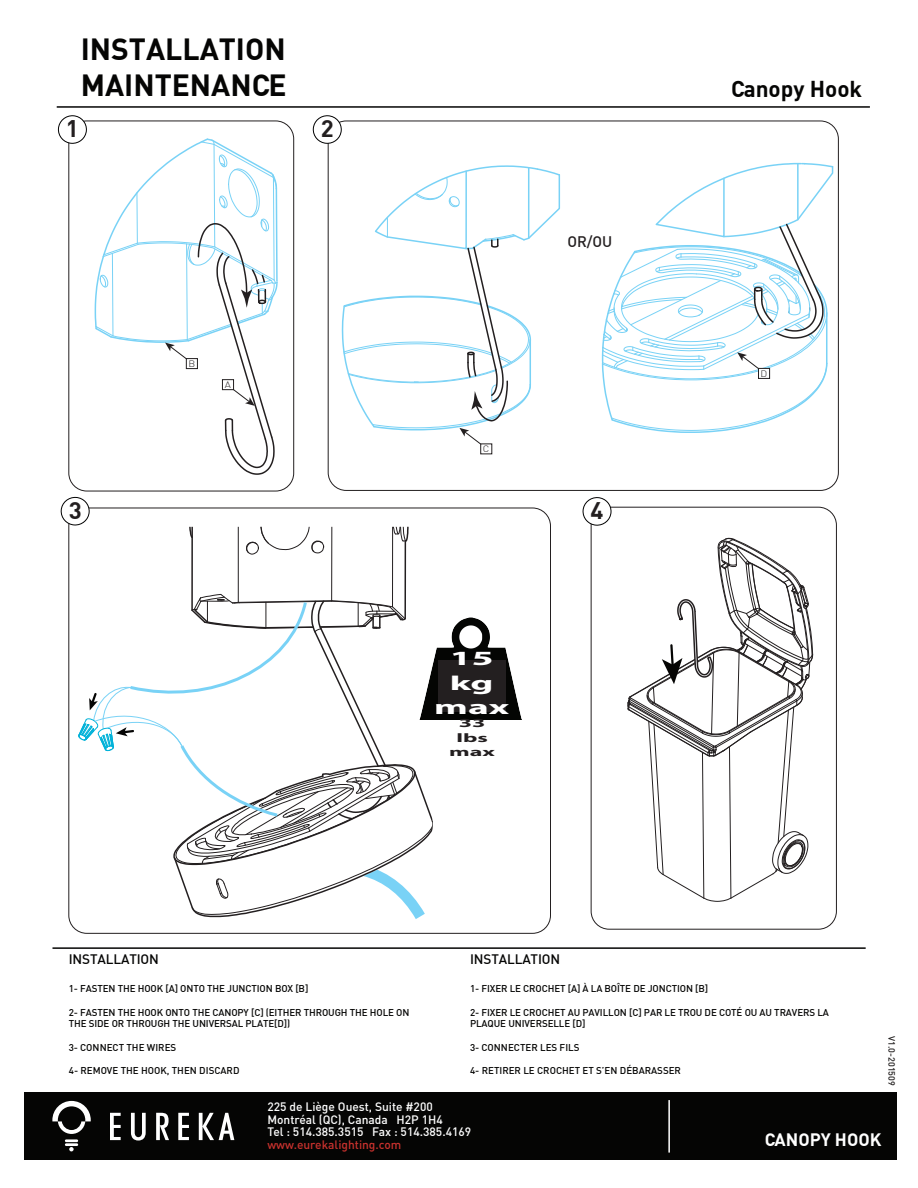
<style>
.page{position:relative;width:918px;height:1188px;background:#fff}
.page>*{position:absolute;margin:0;border:0;box-sizing:border-box;transform-origin:0 0}
.t1{font:700 30px/36px "DIN";color:#050504}
.t2{font:700 23.55px "DIN";color:#231f20}
.t3{font:700 22.5px "DIN";color:#050504}
.t4{font:700 20.25px/24.3px "Myriad Pro";color:#fff;text-align:center;scale:1.94 1}
.t5{font:700 17.7px "DIN";color:#fff}
.t6{font:500 15px "DIN";color:#231f20}
.t7{font:500 13.5px "DIN";letter-spacing:-.01em;color:#050504}
.t8{font:700 12.3px/14.9px "Myriad Pro";color:#231f20;text-align:center;scale:1.94 1}
.t9{font:500 12px/12.8px "DIN";color:#fff}
.t10{font:500 12px "DIN";color:#c7312d}
.t11{font:500 9.75px/11.7px "DIN";letter-spacing:-.01em;color:#050504}
.t12{font:300 9.15px "DIN";color:#231f20;scale:1.11 1}
.t13{font:500 9px "DIN";letter-spacing:.005em;color:#211e1e}
</style>
<div class="page">
<div style="left:591px;top:507px;width:246px;height:422px;border:1px solid #231f20;border-radius:18px"></div>
<hr style="left:57px;top:106px;width:813px;height:2px;background:#050504">
<div style="left:24px;top:1093px;width:872px;height:67px;background:#050504"></div>
<svg style="left:110px;top:1113px;width:11px;height:27px"></svg>
<svg style="left:178px;top:1113px;width:11px;height:27px"></svg>
<svg style="left:156px;top:1113px;width:13px;height:27px"></svg>
<svg style="left:131px;top:1113px;width:15px;height:28px"></svg>
<svg style="left:199px;top:1113px;width:35px;height:27px"></svg>
<svg style="left:52px;top:1101px;width:39px;height:50px"></svg>
<hr style="left:668px;top:1100px;width:2px;height:53px;background:#fff">
<hr style="left:52px;top:947px;width:814px;height:2px;background:#050504">
<svg style="left:341px;top:165px;width:220px;height:280px"></svg>
<svg style="left:601px;top:162px;width:233px;height:271px"></svg>
<div style="left:758px;top:368px;width:12px;height:11px;border:1px solid #231f20"></div>
<svg style="left:583px;top:497px;width:29px;height:29px"></svg>
<div style="left:69px;top:121px;width:225px;height:370px;border:1px solid #231f20;border-radius:18px"></div>
<svg style="left:58px;top:115px;width:29px;height:29px"></svg>
<svg style="left:313px;top:115px;width:29px;height:29px"></svg>
<svg style="left:94px;top:138px;width:184px;height:337px"></svg>
<svg style="left:628px;top:538px;width:185px;height:364px"></svg>
<img style="left:435px;top:617px;width:87px;height:102px">
<div style="left:438px;top:660px;width:67px;height:52px;background:#231f20"></div>
<svg style="left:61px;top:497px;width:374px;height:434px"></svg>
<h1 class="t1" style="left:81px;top:30px;width:208px">INSTALLATION<br>MAINTENANCE</h1>
<h2 class="t2" style="left:66px;top:113px;width:14px">1</h2>
<h2 class="t2" style="left:321px;top:113px;width:14px">2</h2>
<h2 class="t2" style="left:69px;top:495px;width:14px">3</h2>
<p class="t12" style="left:188px;top:358px;width:8px">B</p>
<p class="t12" style="left:225px;top:379px;width:7px">A</p>
<h3 class="t6" style="left:568px;top:232px;width:46px">OR/OU</h3>
<p class="t12" style="left:483px;top:443px;width:7px">C</p>
<h3 class="t4" style="left:434px;top:646px;width:40px">15 kg max</h3>
<p class="t8" style="left:449px;top:715px;width:25px">33 lbs max</p>
<h2 class="t2" style="left:591px;top:495px;width:14px">4</h2>
<h3 class="t3" style="left:731px;top:74px;width:133px">Canopy Hook</h3>
<p class="t12" style="left:761px;top:368px;width:8px">D</p>
<h3 class="t7" style="left:69px;top:951px;width:92px">INSTALLATION</h3>
<p class="t11" style="left:69px;top:983px;width:241px">1- FASTEN THE HOOK [A] ONTO THE JUNCTION BOX [B]</p>
<p class="t11" style="left:69px;top:1006px;width:342px">2- FASTEN THE HOOK ONTO THE CANOPY [C] (EITHER THROUGH THE HOLE ON<br>THE SIDE OR THROUGH THE UNIVERSAL PLATE[D])</p>
<p class="t11" style="left:69px;top:1041px;width:109px">3- CONNECT THE WIRES</p>
<p class="t11" style="left:69px;top:1064px;width:172px">4- REMOVE THE HOOK, THEN DISCARD</p>
<h3 class="t7" style="left:470px;top:951px;width:92px">INSTALLATION</h3>
<p class="t11" style="left:470px;top:983px;width:240px">1- FIXER LE CROCHET [A] À LA BOÎTE DE JONCTION [B]</p>
<p class="t11" style="left:470px;top:1006px;width:360px">2- FIXER LE CROCHET AU PAVILLON [C] PAR LE TROU DE COTÉ OU AU TRAVERS LA<br>PLAQUE UNIVERSELLE [D]</p>
<p class="t11" style="left:470px;top:1041px;width:111px">3- CONNECTER LES FILS</p>
<p class="t11" style="left:470px;top:1064px;width:212px">4- RETIRER LE CROCHET ET S’EN DÉBARASSER</p>
<p class="t13" style="left:898px;top:1036px;width:52px;rotate:90deg">V1.0-201509</p>
<p class="t9" style="left:267px;top:1100px;width:205px">225 de Liège Ouest, Suite #200<br>Montréal (QC), Canada H2P 1H4<br>Tel : 514.385.3515 Fax : 514.385.4169</p>
<p class="t10" style="left:267px;top:1137px;width:136px">www.eurekalighting.com</p>
<h3 class="t5" style="left:765px;top:1128px;width:118px">CANOPY HOOK</h3>
</div>
